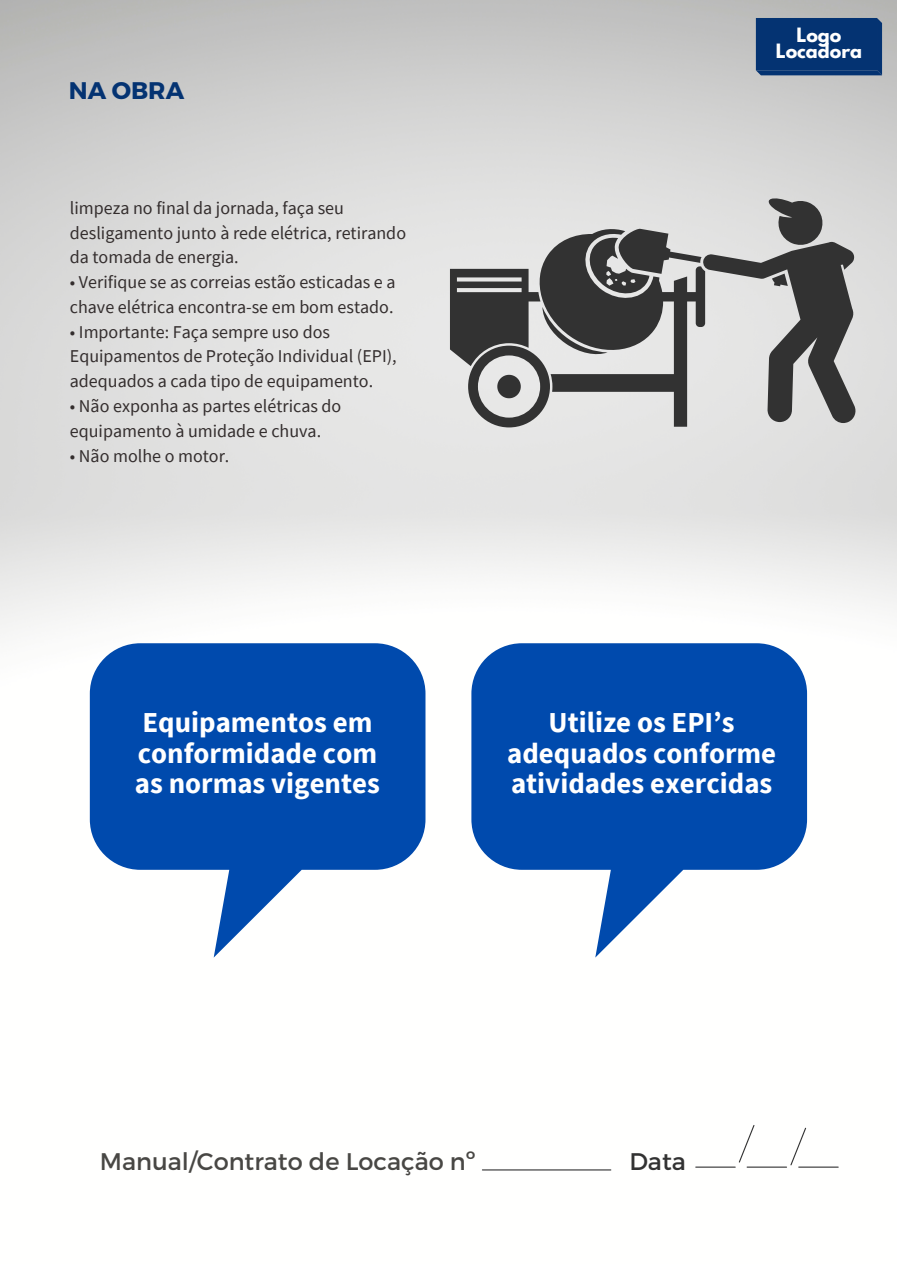
<style>
.page{position:relative;width:897px;height:1264px;background:#fff}
.page>*{position:absolute;margin:0;border:0;box-sizing:border-box;transform-origin:0 0}
.t1{font:700 28.8px "Source Sans Pro";color:#fff}
.t2{font:24px "Montserrat";color:#484744}
.t3{font:700 24px "Montserrat";color:#043372}
.t4{font:24px "Montserrat";color:#323232}
.t5{font:18px/24.8px "Source Sans Pro";color:#332d2d}
.t6{font:700 17.55px/16.4px "League Spartan";color:#fff;text-align:center}
</style>
<div class="page">
<svg style="left:471px;top:643px;width:336px;height:314px;fill:#004aad"></svg>
<svg style="left:90px;top:643px;width:335px;height:314px;fill:#004aad"></svg>
<hr style="left:482px;top:1169px;width:129px;height:1px;background:#323232">
<hr style="left:695px;top:1166px;width:40px;height:1px;background:#323232">
<hr style="left:747px;top:1166px;width:39px;height:1px;background:#323232">
<hr style="left:798px;top:1166px;width:40px;height:1px;background:#323232">
<svg style="left:738px;top:1124px;width:17px;height:39px"></svg>
<svg style="left:790px;top:1127px;width:17px;height:39px"></svg>
<svg style="left:450px;top:198px;width:407px;height:229px;background:#9b9b9b"></svg>
<div style="left:756px;top:18px;width:126px;height:57px;background:#043372"></div>
<p class="t3" style="left:69px;top:75px;width:117px">NA OBRA</p>
<p class="t5" style="left:70px;top:195px;width:338px">limpeza no final da jornada, faça seu desligamento junto à rede elétrica, retirando da tomada de energia.</p>
<p class="t5" style="left:70px;top:269px;width:327px">• Verifique se as correias estão esticadas e a chave elétrica encontra-se em bom estado.</p>
<p class="t5" style="left:70px;top:319px;width:328px">• Importante: Faça sempre uso dos<br>Equipamentos de Proteção Individual (EPI), adequados a cada tipo de equipamento.</p>
<p class="t5" style="left:70px;top:393px;width:273px">• Não exponha as partes elétricas do equipamento à umidade e chuva.</p>
<p class="t5" style="left:70px;top:443px;width:161px">• Não molhe o motor.</p>
<p class="t1" style="left:142px;top:704px;width:231px">Equipamentos em</p>
<p class="t1" style="left:138px;top:734px;width:241px">conformidade com</p>
<p class="t1" style="left:135px;top:765px;width:246px">as normas vigentes</p>
<p class="t6" style="left:776px;top:29px;width:88px">Logo<br>Locadora</p>
<p class="t1" style="left:548px;top:704px;width:188px">Utilize os EPI’s</p>
<p class="t1" style="left:507px;top:734px;width:270px">adequados conforme</p>
<p class="t1" style="left:511px;top:765px;width:263px">atividades exercidas</p>
<p class="t2" style="left:100px;top:1146px;width:377px">Manual/Contrato de Locação nº</p>
<p class="t4" style="left:629px;top:1146px;width:58px">Data</p>
</div>
